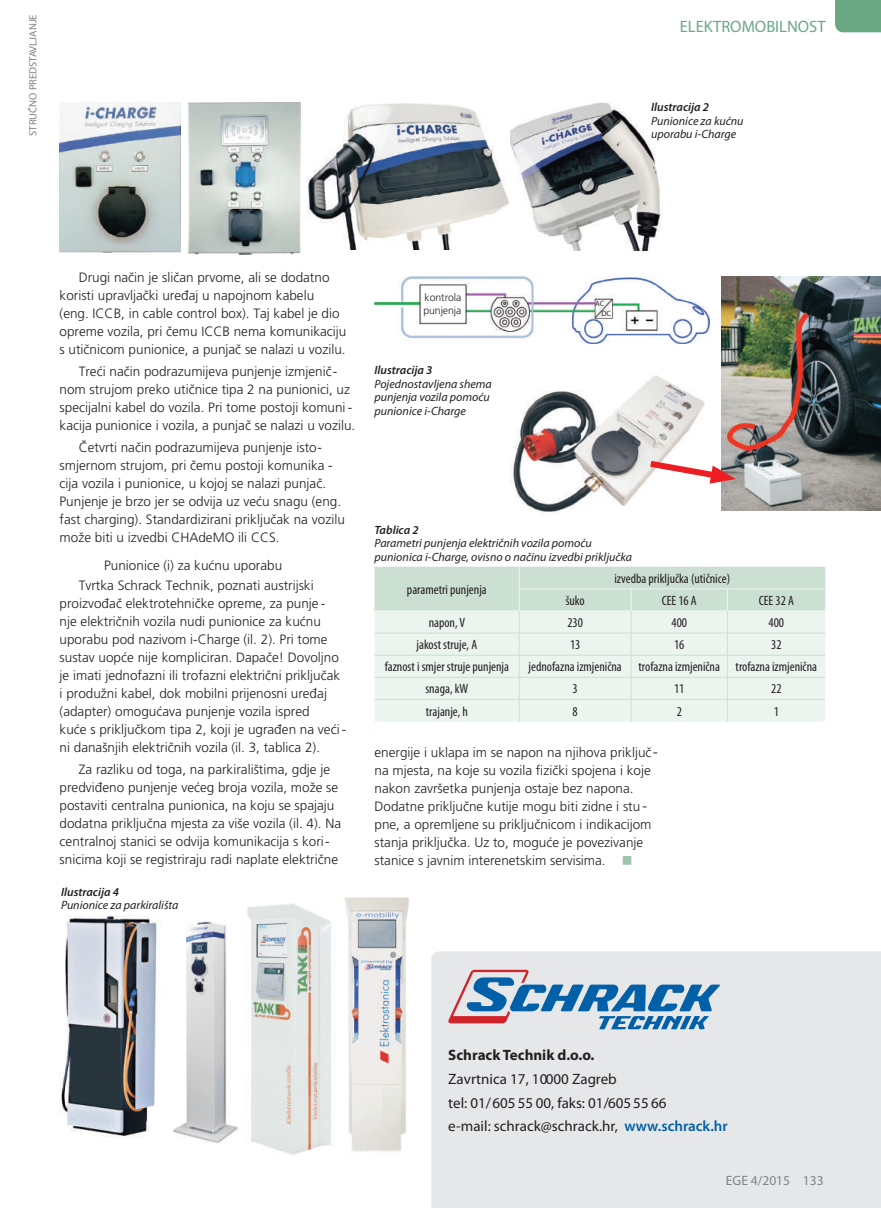
<style>
.page{position:relative;width:881px;height:1208px;background:#fff}
.page>*{position:absolute;margin:0;border:0;box-sizing:border-box;transform-origin:0 0}
.t1{font:16.5px "Myriad Pro";color:#6aa883}
.t2{font:300 15px/23.7px "Myriad Pro";color:#231f20}
.t3{font:700 15px "Myriad Pro";color:#231f20}
.t4{font:300 13.5px/18px "Frutiger LT Pro";color:#231f20}
.t5{font:condensed 13.5px "Myriad Pro";color:#231f20}
.t6{font:13.5px "Myriad Pro";color:#808285}
.t7{font:italic 12px/13.5px "Myriad Pro";color:#231f20}
.t8{font:italic 600 12px "Myriad Pro";color:#231f20}
.t9{font:300 10.5px "Myriad Pro";color:#808285}
.t10{font:300 10.5px/13.8px "Frutiger LT Pro";letter-spacing:-.01em;color:#231f20}
.t11{font:300 condensed 7.65px/10.2px "Myriad Pro";color:#231f20}
.s1{font-family:"Myriad Pro";font-size:15px}
.s2{font-weight:600;color:#0160a8}
.s3{font-weight:900}
</style>
<div class="page">
<svg style="left:374px;top:566px;width:451px;height:155px;background:#e1ede6"></svg>
<hr style="left:727px;top:699px;width:98px;height:1px;background:#cbe0d2">
<div style="left:431px;top:951px;width:449px;height:257px;background:#e6e7e9"></div>
<svg style="left:448px;top:969px;width:272px;height:60px;background:#9bb3cb"></svg>
<img style="left:60px;top:102px;width:121px;height:150px">
<img style="left:187px;top:102px;width:114px;height:152px">
<img style="left:510px;top:102px;width:152px;height:149px">
<img style="left:307px;top:103px;width:202px;height:146px">
<img style="left:374px;top:276px;width:335px;height:67px">
<img style="left:721px;top:276px;width:159px;height:234px">
<img style="left:511px;top:375px;width:194px;height:140px">
<svg style="left:643px;top:457px;width:92px;height:26px"></svg>
<svg style="left:622px;top:856px;width:9px;height:8px"></svg>
<img style="left:60px;top:898px;width:348px;height:257px">
<svg style="left:835px;top:0;width:45px;height:32px"></svg>
<p class="t9" style="left:26px;top:136px;width:123px;rotate:-90deg">STRUČNO PREDSTAVLJANJE</p>
<p class="t1" style="left:679px;top:17px;width:147px">ELEKTROMOBILNOST</p>
<p class="t8" style="left:651px;top:99px;width:59px">Ilustracija 2</p>
<p class="t7" style="left:651px;top:114px;width:94px">Punionice za kućnu uporabu i-Charge</p>
<p class="t4" style="left:60px;top:268px;width:288px;text-indent:19px">Drugi način je sličan prvome, ali se dodatno koristi upravljački uređaj u napojnom kabelu (eng. ICCB, in cable control box). Taj kabel je dio opreme vozila, pri čemu ICCB nema komunikaciju s utičnicom punionice, a punjač se nalazi u vozilu.</p>
<p class="t4" style="left:60px;top:362px;width:297px;text-align:center">Treći način podrazumijeva punjenje izmjenič-<br>nom strujom preko utičnice tipa 2 na punionici, uz specijalni kabel do vozila. Pri tome postoji komuni - kacija punionice i vozila, a punjač se nalazi u vozilu.</p>
<p class="t4" style="left:60px;top:439px;width:287px;text-indent:19px">Četvrti način podrazumijeva punjenje isto&shy;smjernom strujom, pri čemu postoji komunika - cija vozila i punionice, u kojoj se nalazi punjač.<br>Punjenje je brzo jer se odvija uz veću snagu (eng. fast charging). Standardizirani priključak na vozilu može biti u izvedbi CHAdeMO ili CCS.</p>
<p class="t4" style="left:79px;top:555px;width:236px;line-height:20.5px;text-align:center">Punionice (i) za kućnu uporabu<br>Tvrtka Schrack Technik, poznati austrijski</p>
<p class="t4" style="left:60px;top:594px;width:288px">proizvođač elektrotehničke opreme, za punje -<br>nje električnih vozila nudi punionice za kućnu uporabu pod nazivom i-Charge (il. 2). Pri tome sustav uopće nije kompliciran. Dapače! Dovoljno je imati jednofazni ili trofazni električni priključak i produžni kabel, dok mobilni prijenosni uređaj (adapter) omogućava punjenje vozila ispred<br>kuće s priključkom tipa 2, koji je ugrađen na veći&shy;ni današnjih električnih vozila (il. 3, tablica 2).</p>
<p class="t4" style="left:60px;top:761px;width:283px;text-indent:19px">Za razliku od toga, na parkiralištima, gdje je predviđeno punjenje većeg broja vozila, može se postaviti centralna punionica, na koju se spajaju dodatna priključna mjesta za više vozila (il. 4). Na centralnoj stanici se odvija komunikacija s kori&shy;snicima koji se registriraju radi naplate električne</p>
<p class="t8" style="left:61px;top:884px;width:59px">Ilustracija 4</p>
<p class="t7" style="left:61px;top:898px;width:119px">Punionice za parkirališta</p>
<p class="t10" style="left:423px;top:290px;width:39px">kontrola punjenja</p>
<p class="t11" style="left:601px;top:298px;width:11px;text-indent:-6px">AC<br>DC</p>
<p class="t8" style="left:374px;top:362px;width:59px">Ilustracija 3</p>
<p class="t7" style="left:374px;top:377px;width:119px">Pojednostavljena shema punjenja vozila pomoću punionice i-Charge</p>
<p class="t8" style="left:374px;top:522px;width:46px">Tablica 2</p>
<p class="t7" style="left:374px;top:536px;width:259px">Parametri punjenja električnih vozila pomoću punionica i-Charge, ovisno o načinu izvedbi priključka</p>
<p class="t5" style="left:407px;top:581px;width:81px">parametri punjenja</p>
<p class="t5" style="left:614px;top:570px;width:117px">izvedba priključka (utičnice)</p>
<p class="t5" style="left:565px;top:592px;width:21px">šuko</p>
<p class="t5" style="left:661px;top:592px;width:37px">CEE 16 A</p>
<p class="t5" style="left:758px;top:592px;width:37px">CEE 32 A</p>
<p class="t5" style="left:428px;top:614px;width:38px">napon, V</p>
<p class="t5" style="left:567px;top:614px;width:17px">230</p>
<p class="t5" style="left:671px;top:614px;width:17px">400</p>
<p class="t5" style="left:768px;top:614px;width:17px">400</p>
<p class="t5" style="left:416px;top:636px;width:62px">jakost struje, A</p>
<p class="t5" style="left:569px;top:636px;width:12px">13</p>
<p class="t5" style="left:673px;top:636px;width:12px">16</p>
<p class="t5" style="left:770px;top:636px;width:12px">32</p>
<p class="t5" style="left:384px;top:658px;width:126px">faznost i smjer struje punjenja</p>
<p class="t5" style="left:528px;top:658px;width:290px">jednofazna izmjenična trofazna izmjenična trofazna izmjenična</p>
<p class="t5" style="left:425px;top:681px;width:44px">snaga, kW</p>
<p class="t5" style="left:572px;top:681px;width:7px">3</p>
<p class="t5" style="left:673px;top:681px;width:12px">11</p>
<p class="t5" style="left:770px;top:681px;width:12px">22</p>
<p class="t5" style="left:425px;top:703px;width:44px">trajanje, h</p>
<p class="t5" style="left:572px;top:703px;width:7px">8</p>
<p class="t5" style="left:676px;top:703px;width:7px">2</p>
<p class="t5" style="left:773px;top:703px;width:7px">1</p>
<p class="t4" style="left:374px;top:743px;width:284px">energije i uklapa im se napon na njihova priključ&shy;na mjesta, na koje su vozila fizički spojena i koje nakon završetka punjenja ostaje bez napona.<br>Dodatne priključne kutije mogu biti zidne i stu <span class="s1">- </span>pne, a opremljene su priključnicom i indikacijom stanja priključka. Uz to, moguće je povezivanje stanice s javnim interenetskim servisima.</p>
<p class="t3" style="left:448px;top:1045px;width:147px">Schrack Technik d.o.o.</p>
<p class="t2" style="left:448px;top:1066px;width:281px">Zavrtnica 17, 10000 Zagreb<br>tel: 01/605 55 00, faks: 01/605 55 66<br>e-mail: schrack@schrack.hr, <span class="s2">www.schrack.hr</span></p>
<p class="t6" style="left:725px;top:1172px;width:99px">EGE 4/2015 <span class="s3">133</span></p>
</div>
